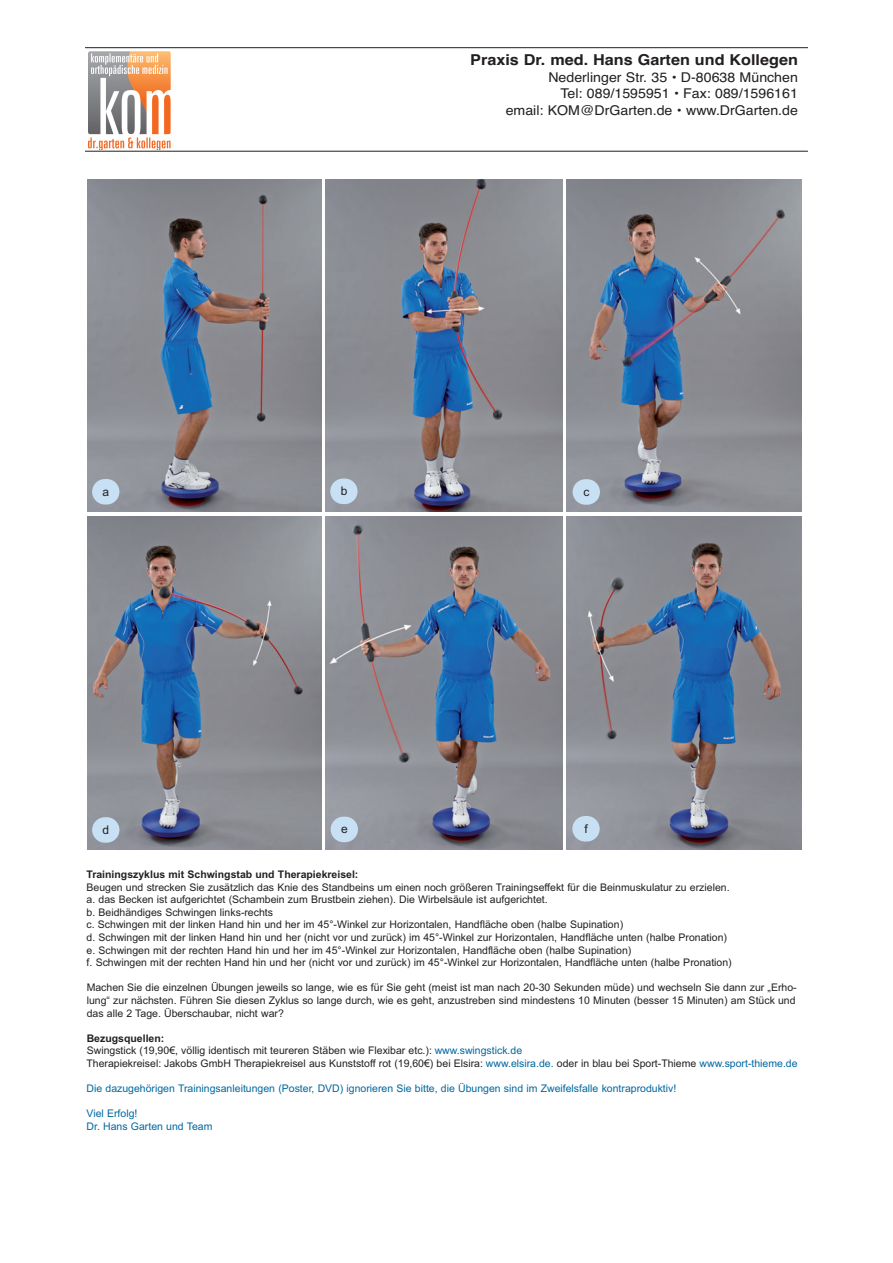
<style>
.page{position:relative;width:893px;height:1263px;background:#fff}
.page>*{position:absolute;margin:0;border:0;box-sizing:border-box;transform-origin:0 0}
.t1{font:700 15px "Helvetica";color:#231f20;scale:1.08 1}
.t2{font:13.5px/16.2px "Helvetica";color:#231f20;text-align:right;scale:1.05 1}
.t3{font:12px "Arial";color:#231f20}
.t4{font:10.5px/12.6px "Arial";color:#231f20}
.t5{font:10.5px/12.6px "Arial";color:#00689f}
.t6{font:700 10.5px "Arial";color:#231f20}
.s1{font-weight:700}
.s2{color:#00689f}
</style>
<div class="page">
<img style="left:88px;top:51px;width:83px;height:98px">
<hr style="left:85px;top:151px;width:723px;height:1px;background:#231f20">
<hr style="left:85px;top:47px;width:723px;height:1px;background:#231f20">
<img style="left:87px;top:179px;width:234px;height:333px">
<img style="left:325px;top:179px;width:237px;height:333px">
<img style="left:566px;top:179px;width:236px;height:333px">
<img style="left:87px;top:516px;width:234px;height:333px">
<img style="left:325px;top:516px;width:237px;height:333px">
<img style="left:566px;top:516px;width:236px;height:333px">
<div style="left:92px;top:479px;width:27px;height:25px;background:#c7e0f3;border-radius:13px"></div>
<div style="left:330px;top:479px;width:28px;height:25px;background:#c7e0f3;border-radius:13px"></div>
<div style="left:573px;top:479px;width:27px;height:26px;background:#c7e0f3;border-radius:13px"></div>
<div style="left:92px;top:817px;width:27px;height:26px;background:#c7e0f3;border-radius:13px"></div>
<div style="left:331px;top:817px;width:27px;height:25px;background:#c7e0f3;border-radius:13px"></div>
<div style="left:572px;top:816px;width:28px;height:25px;background:#c7e0f3;border-radius:13px"></div>
<h1 class="t1" style="left:470px;top:48px;width:305px">Praxis Dr. med. Hans Garten und Kollegen</h1>
<p class="t2" style="left:506px;top:70px;width:280px">Nederlinger Str. 35 • D-80638 München<br>Tel: 089/1595951 • Fax: 089/1596161<br>email: KOM@DrGarten.de • www.DrGarten.de</p>
<p class="t3" style="left:103px;top:483px;width:8px">a</p>
<p class="t3" style="left:341px;top:483px;width:8px">b</p>
<p class="t3" style="left:583px;top:484px;width:7px">c</p>
<p class="t3" style="left:103px;top:822px;width:8px">d</p>
<p class="t3" style="left:341px;top:821px;width:8px">e</p>
<p class="t3" style="left:584px;top:820px;width:5px">f</p>
<p class="t6" style="left:87px;top:867px;width:273px">Trainingszyklus mit Schwingstab und Therapiekreisel:</p>
<p class="t4" style="left:87px;top:881px;width:647px">Beugen und strecken Sie zusätzlich das Knie des Standbeins um einen noch größeren Trainingseffekt für die Beinmuskulatur zu erzielen. a. das Becken ist aufgerichtet (Schambein zum Brustbein ziehen). Die Wirbelsäule ist aufgerichtet.<br>b. Beidhändiges Schwingen links-rechts<br>c. Schwingen mit der linken Hand hin und her im 45°-Winkel zur Horizontalen, Handfläche oben (halbe Supination)<br>d. Schwingen mit der linken Hand hin und her (nicht vor und zurück) im 45°-Winkel zur Horizontalen, Handfläche unten (halbe Pronation) e. Schwingen mit der rechten Hand hin und her im 45°-Winkel zur Horizontalen, Handfläche oben (halbe Supination)<br>f. Schwingen mit der rechten Hand hin und her (nicht vor und zurück) im 45°-Winkel zur Horizontalen, Handfläche unten (halbe Pronation)</p>
<p class="t4" style="left:87px;top:981px;width:712px;text-align:justify">Machen Sie die einzelnen Übungen jeweils so lange, wie es für Sie geht (meist ist man nach 20-30 Sekunden müde) und wechseln Sie dann zur „Erho&shy;lung“ zur nächsten. Führen Sie diesen Zyklus so lange durch, wie es geht, anzustreben sind mindestens 10 Minuten (besser 15 Minuten) am Stück und das alle 2 Tage. Überschaubar, nicht war?</p>
<p class="t4" style="left:87px;top:1032px;width:713px"><span class="s1">Bezugsquellen:<br></span>Swingstick (19,90€, völlig identisch mit teureren Stäben wie Flexibar etc.): <span class="s2">www.swingstick.de<br></span>Therapiekreisel: Jakobs GmbH Therapiekreisel aus Kunststoff rot (19,60€) bei Elsira: <span class="s2">www.elsira.de.</span> oder in blau bei Sport-Thieme <span class="s2">www.sport-thieme.de</span></p>
<p class="t5" style="left:87px;top:1082px;width:591px">Die dazugehörigen Trainingsanleitungen (Poster, DVD) ignorieren Sie bitte, die Übungen sind im Zweifelsfalle kontraproduktiv!</p>
<p class="t5" style="left:87px;top:1107px;width:127px">Viel Erfolg!<br>Dr. Hans Garten und Team</p>
</div>
